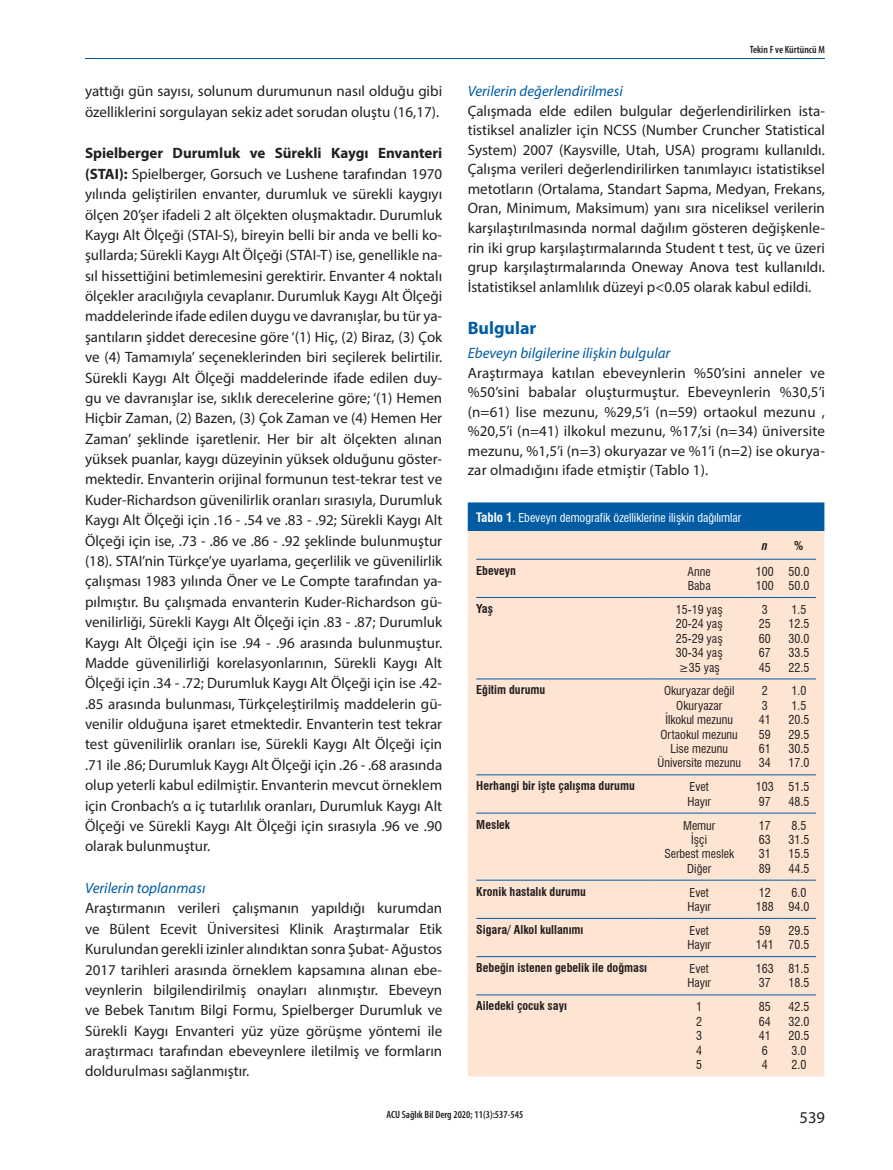
<style>
.page{position:relative;width:893px;height:1170px;background:#fff}
.page>*{position:absolute;margin:0;border:0;box-sizing:border-box;transform-origin:0 0}
.t1{font:700 18px "Myriad Pro";color:#015ca3}
.t2{font:16.5px "Myriad Pro";color:#231f20}
.t3{font:15px/20.4px "Myriad Pro";color:#231f20;text-align:justify}
.t4{font:italic 15px "Myriad Pro";color:#015ca3}
.t5{font:condensed 12px/14.4px "Swiss 721 BT";color:#231f20}
.t6{font:700 condensed 12px "Swiss 721 BT";color:#231f20}
.t7{font:condensed 12px "Swiss 721 BT";color:#fff}
.t8{font:italic 700 condensed 12px "Swiss 721 BT";color:#231f20}
.t9{font:600 condensed 10.5px "Myriad Pro";color:#231f20}
.s1{font-weight:700}
.s2{font-weight:700;font-size:12.75px}
</style>
<div class="page">
<hr style="left:85px;top:58px;width:740px;height:1px;background:#015ca3">
<div style="left:468px;top:502px;width:356px;height:29px;background:#015ca3"></div>
<div style="left:468px;top:531px;width:356px;height:545px;background:#fee4d2"></div>
<hr style="left:476px;top:559px;width:175px;height:1px;background:#015ca3">
<hr style="left:651px;top:559px;width:97px;height:1px;background:#015ca3">
<hr style="left:748px;top:559px;width:34px;height:1px;background:#015ca3">
<hr style="left:782px;top:559px;width:34px;height:1px;background:#015ca3">
<hr style="left:476px;top:597px;width:175px;height:1px;background:#015ca3">
<hr style="left:651px;top:597px;width:97px;height:1px;background:#015ca3">
<hr style="left:748px;top:597px;width:34px;height:1px;background:#015ca3">
<hr style="left:782px;top:597px;width:34px;height:1px;background:#015ca3">
<hr style="left:476px;top:678px;width:175px;height:1px;background:#015ca3">
<hr style="left:651px;top:678px;width:97px;height:1px;background:#015ca3">
<hr style="left:748px;top:678px;width:34px;height:1px;background:#015ca3">
<hr style="left:782px;top:678px;width:34px;height:1px;background:#015ca3">
<hr style="left:476px;top:774px;width:175px;height:1px;background:#015ca3">
<hr style="left:651px;top:774px;width:97px;height:1px;background:#015ca3">
<hr style="left:748px;top:774px;width:34px;height:1px;background:#015ca3">
<hr style="left:782px;top:774px;width:34px;height:1px;background:#015ca3">
<hr style="left:476px;top:812px;width:175px;height:1px;background:#015ca3">
<hr style="left:651px;top:812px;width:97px;height:1px;background:#015ca3">
<hr style="left:748px;top:812px;width:34px;height:1px;background:#015ca3">
<hr style="left:782px;top:812px;width:34px;height:1px;background:#015ca3">
<hr style="left:476px;top:879px;width:175px;height:1px;background:#015ca3">
<hr style="left:651px;top:879px;width:97px;height:1px;background:#015ca3">
<hr style="left:748px;top:879px;width:34px;height:1px;background:#015ca3">
<hr style="left:782px;top:879px;width:34px;height:1px;background:#015ca3">
<hr style="left:476px;top:918px;width:175px;height:1px;background:#015ca3">
<hr style="left:651px;top:918px;width:97px;height:1px;background:#015ca3">
<hr style="left:748px;top:918px;width:34px;height:1px;background:#015ca3">
<hr style="left:782px;top:918px;width:34px;height:1px;background:#015ca3">
<hr style="left:476px;top:956px;width:175px;height:1px;background:#015ca3">
<hr style="left:651px;top:956px;width:97px;height:1px;background:#015ca3">
<hr style="left:748px;top:956px;width:34px;height:1px;background:#015ca3">
<hr style="left:782px;top:956px;width:34px;height:1px;background:#015ca3">
<hr style="left:476px;top:994px;width:175px;height:1px;background:#015ca3">
<hr style="left:651px;top:994px;width:97px;height:1px;background:#015ca3">
<hr style="left:748px;top:994px;width:34px;height:1px;background:#015ca3">
<hr style="left:782px;top:994px;width:34px;height:1px;background:#015ca3">
<p class="t3" style="left:85px;top:81px;width:359px">yattığı gün sayısı, solunum durumunun nasıl olduğu gibi özelliklerini sorgulayan sekiz adet sorudan oluştu (16,17).</p>
<p class="t3" style="left:85px;top:143px;width:359px"><span class="s1">Spielberger Durumluk ve Sürekli Kaygı Envanteri (STAI):</span> Spielberger, Gorsuch ve Lushene tarafından 1970 yılında geliştirilen envanter, durumluk ve sürekli kaygıyı ölçen 20’şer ifadeli 2 alt ölçekten oluşmaktadır. Durumluk Kaygı Alt Ölçeği (STAI-S), bireyin belli bir anda ve belli ko&shy;şullarda; Sürekli Kaygı Alt Ölçeği (STAI-T) ise, genellikle na&shy;sıl hissettiğini betimlemesini gerektirir. Envanter 4 noktalı ölçekler aracılığıyla cevaplanır. Durumluk Kaygı Alt Ölçeği maddelerinde ifade edilen duygu ve davranışlar, bu tür ya&shy;şantıların şiddet derecesine göre ‘(1) Hiç, (2) Biraz, (3) Çok ve (4) Tamamıyla’ seçeneklerinden biri seçilerek belirtilir.<br>Sürekli Kaygı Alt Ölçeği maddelerinde ifade edilen duy&shy;gu ve davranışlar ise, sıklık derecelerine göre; ‘(1) Hemen Hiçbir Zaman, (2) Bazen, (3) Çok Zaman ve (4) Hemen Her Zaman’ şeklinde işaretlenir. Her bir alt ölçekten alınan yüksek puanlar, kaygı düzeyinin yüksek olduğunu göster&shy;mektedir. Envanterin orijinal formunun test-tekrar test ve Kuder-Richardson güvenilirlik oranları sırasıyla, Durumluk Kaygı Alt Ölçeği için .16 - .54 ve .83 - .92; Sürekli Kaygı Alt Ölçeği için ise, .73 - .86 ve .86 - .92 şeklinde bulunmuştur (18). STAI’nin Türkçe’ye uyarlama, geçerlilik ve güvenilirlik çalışması 1983 yılında Öner ve Le Compte tarafından ya&shy;pılmıştır. Bu çalışmada envanterin Kuder-Richardson gü&shy;venilirliği, Sürekli Kaygı Alt Ölçeği için .83 - .87; Durumluk Kaygı Alt Ölçeği için ise .94 - .96 arasında bulunmuştur.<br>Madde güvenilirliği korelasyonlarının, Sürekli Kaygı Alt Ölçeği için .34 - .72; Durumluk Kaygı Alt Ölçeği için ise .42- .85 arasında bulunması, Türkçeleştirilmiş maddelerin gü&shy;venilir olduğuna işaret etmektedir. Envanterin test tekrar test güvenilirlik oranları ise, Sürekli Kaygı Alt Ölçeği için .71 ile .86; Durumluk Kaygı Alt Ölçeği için .26 - .68 arasında olup yeterli kabul edilmiştir. Envanterin mevcut örneklem için Cronbach’s α iç tutarlılık oranları, Durumluk Kaygı Alt Ölçeği ve Sürekli Kaygı Alt Ölçeği için sırasıyla .96 ve .90 olarak bulunmuştur.</p>
<p class="t4" style="left:85px;top:878px;width:122px">Verilerin toplanması</p>
<p class="t3" style="left:85px;top:897px;width:359px">Araştırmanın verileri çalışmanın yapıldığı kurumdan ve Bülent Ecevit Üniversitesi Klinik Araştırmalar Etik Kurulundan gerekli izinler alındıktan sonra Şubat- Ağustos 2017 tarihleri arasında örneklem kapsamına alınan ebe&shy;veynlerin bilgilendirilmiş onayları alınmıştır. Ebeveyn ve Bebek Tanıtım Bilgi Formu, Spielberger Durumluk ve Sürekli Kaygı Envanteri yüz yüze görüşme yöntemi ile araştırmacı tarafından ebeveynlere iletilmiş ve formların doldurulması sağlanmıştır.</p>
<p class="t9" style="left:750px;top:44px;width:77px">Tekin F ve Kürtüncü M</p>
<p class="t4" style="left:468px;top:82px;width:157px">Verilerin değerlendirilmesi</p>
<p class="t3" style="left:468px;top:101px;width:359px;line-height:19.5px">Çalışmada elde edilen bulgular değerlendirilirken ista&shy;tistiksel analizler için NCSS (Number Cruncher Statistical System) 2007 (Kaysville, Utah, USA) programı kullanıldı.<br>Çalışma verileri değerlendirilirken tanımlayıcı istatistiksel metotların (Ortalama, Standart Sapma, Medyan, Frekans, Oran, Minimum, Maksimum) yanı sıra niceliksel verilerin karşılaştırılmasında normal dağılım gösteren değişkenle&shy;rin iki grup karşılaştırmalarında Student t test, üç ve üzeri grup karşılaştırmalarında Oneway Anova test kullanıldı.<br>İstatistiksel anlamlılık düzeyi p&lt;0.05 olarak kabul edildi.</p>
<p class="t1" style="left:468px;top:316px;width:70px">Bulgular</p>
<p class="t4" style="left:468px;top:344px;width:204px">Ebeveyn bilgilerine ilişkin bulgular</p>
<p class="t3" style="left:468px;top:362px;width:359px;line-height:19.5px">Araştırmaya katılan ebeveynlerin %50’sini anneler ve %50’sini babalar oluşturmuştur. Ebeveynlerin %30,5’i (n=61) lise mezunu, %29,5’i (n=59) ortaokul mezunu , %20,5’i (n=41) ilkokul mezunu, %17,’si (n=34) üniversite mezunu, %1,5’i (n=3) okuryazar ve %1’i (n=2) ise okurya&shy;zar olmadığını ifade etmiştir (Tablo 1).</p>
<p class="t7" style="left:476px;top:510px;width:267px"><span class="s2">Tablo 1</span>. Ebeveyn demografik özelliklerine ilişkin dağılımlar</p>
<p class="t8" style="left:762px;top:538px;width:7px">n</p>
<p class="t8" style="left:794px;top:538px;width:11px">%</p>
<p class="t6" style="left:476px;top:563px;width:41px">Ebeveyn</p>
<p class="t5" style="left:688px;top:564px;width:25px">Anne<br>Baba</p>
<p class="t5" style="left:756px;top:564px;width:19px">100<br>100</p>
<p class="t5" style="left:788px;top:564px;width:22px">50.0<br>50.0</p>
<p class="t6" style="left:476px;top:601px;width:18px">Yaş</p>
<p class="t5" style="left:676px;top:602px;width:48px;text-align:justify">15-19 yaş 20-24 yaş 25-29 yaş 30-34 yaş ≥35 yaş</p>
<p class="t5" style="left:759px;top:602px;width:13px">3<br>25<br>60<br>67<br>45</p>
<p class="t5" style="left:788px;top:602px;width:22px">1.5<br>12.5<br>30.0<br>33.5<br>22.5</p>
<p class="t6" style="left:476px;top:682px;width:71px">Eğitim durumu</p>
<p class="t5" style="left:657px;top:683px;width:85px;text-align:center">Okuryazar değil<br>Okuryazar<br>İlkokul mezunu<br>Ortaokul mezunu<br>Lise mezunu<br>Üniversite mezunu</p>
<p class="t5" style="left:759px;top:683px;width:13px">2<br>3<br>41<br>59<br>61<br>34</p>
<p class="t5" style="left:788px;top:683px;width:22px">1.0<br>1.5<br>20.5<br>29.5<br>30.5<br>17.0</p>
<p class="t6" style="left:476px;top:778px;width:160px">Herhangi bir işte çalışma durumu</p>
<p class="t5" style="left:687px;top:779px;width:25px">Evet<br>Hayır</p>
<p class="t5" style="left:756px;top:779px;width:19px">103<br>97</p>
<p class="t5" style="left:788px;top:779px;width:22px">51.5<br>48.5</p>
<p class="t6" style="left:476px;top:817px;width:35px">Meslek</p>
<p class="t5" style="left:664px;top:817px;width:71px;text-align:center">Memur<br>İşçi<br>Serbest meslek<br>Diğer</p>
<p class="t5" style="left:759px;top:817px;width:13px;text-align:justify">17<br>63<br>31<br>89</p>
<p class="t5" style="left:788px;top:817px;width:22px">8.5<br>31.5<br>15.5<br>44.5</p>
<p class="t6" style="left:476px;top:884px;width:111px">Kronik hastalık durumu</p>
<p class="t5" style="left:687px;top:884px;width:25px">Evet<br>Hayır</p>
<p class="t5" style="left:756px;top:884px;width:19px">12<br>188</p>
<p class="t5" style="left:788px;top:884px;width:22px">6.0<br>94.0</p>
<p class="t6" style="left:476px;top:922px;width:109px">Sigara/ Alkol kullanımı</p>
<p class="t5" style="left:687px;top:923px;width:25px">Evet<br>Hayır</p>
<p class="t5" style="left:756px;top:923px;width:19px">59<br>141</p>
<p class="t5" style="left:788px;top:923px;width:22px">29.5<br>70.5</p>
<p class="t6" style="left:476px;top:960px;width:172px">Bebeğin istenen gebelik ile doğması</p>
<p class="t5" style="left:687px;top:961px;width:25px">Evet<br>Hayır</p>
<p class="t5" style="left:756px;top:961px;width:19px">163<br>37</p>
<p class="t5" style="left:788px;top:961px;width:22px">81.5<br>18.5</p>
<p class="t6" style="left:476px;top:998px;width:92px">Ailedeki çocuk sayı</p>
<p class="t5" style="left:696px;top:999px;width:7px;text-align:justify">1<br>2<br>3<br>4<br>5</p>
<p class="t5" style="left:759px;top:999px;width:13px">85<br>64<br>41<br>6<br>4</p>
<p class="t5" style="left:788px;top:999px;width:22px">42.5<br>32.0<br>20.5<br>3.0<br>2.0</p>
<p class="t9" style="left:386px;top:1108px;width:138px">ACU Sağlık Bil Derg 2020; 11(3):537-545</p>
<p class="t2" style="left:799px;top:1106px;width:27px">539</p>
</div>
